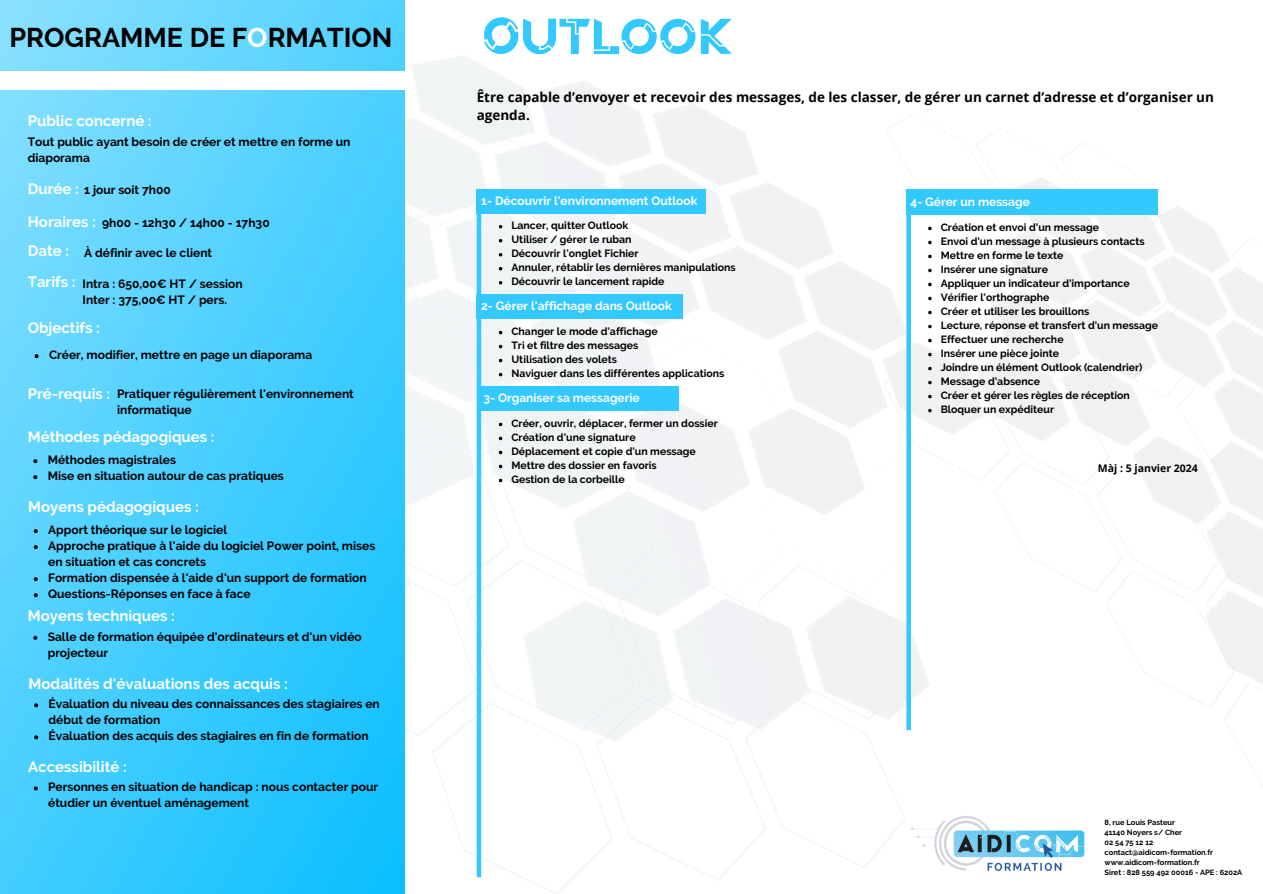
<style>
.page{position:relative;width:1263px;height:894px;background:#fff}
.page>*{position:absolute;margin:0;border:0;box-sizing:border-box;transform-origin:0 0}
.t1{font:52.5px "Origin Tech Demo";color:#33c9ff}
.t2{font:700 27px "Raleway";color:#000}
.t3{font:700 15px "Raleway";color:#fff}
.t4{font:700 13.5px/18px "Open Sans";color:#000}
.t5{font:700 12px/16px "Raleway";color:#000}
.t6{font:700 12px "Raleway";color:#fff}
.t7{font:700 10.5px "Raleway";color:#000}
.t8{font:700 10.5px "Open Sans";color:#000}
.t9{font:700 7.5px "Raleway";color:#000}
.s1{color:#fff}
</style>
<div class="page">
<img style="left:404px;top:0;width:859px;height:893px">
<svg style="left:0;top:0;width:404px;height:893px;background:#49cffe"></svg>
<hr style="left:477px;top:189px;width:4px;height:687px;background:#33c9ff">
<div style="left:906px;top:189px;width:5px;height:541px;background:#33c9ff"></div>
<div style="left:477px;top:189px;width:229px;height:24px;background:#33c9ff"></div>
<div style="left:477px;top:294px;width:206px;height:25px;background:#33c9ff"></div>
<div style="left:0;top:71px;width:412px;height:18px;background:#fff"></div>
<div style="left:479px;top:386px;width:200px;height:25px;background:#33c9ff"></div>
<div style="left:906px;top:189px;width:252px;height:26px;background:#33c9ff"></div>
<svg style="left:35px;top:354px;width:4px;height:4px"></svg>
<svg style="left:33px;top:459px;width:4px;height:4px"></svg>
<svg style="left:33px;top:475px;width:4px;height:4px"></svg>
<svg style="left:34px;top:529px;width:4px;height:4px"></svg>
<svg style="left:34px;top:545px;width:4px;height:4px"></svg>
<svg style="left:34px;top:577px;width:4px;height:4px"></svg>
<svg style="left:34px;top:593px;width:4px;height:4px"></svg>
<svg style="left:33px;top:635px;width:4px;height:4px"></svg>
<svg style="left:34px;top:703px;width:4px;height:4px"></svg>
<svg style="left:34px;top:735px;width:4px;height:4px"></svg>
<svg style="left:34px;top:786px;width:4px;height:4px"></svg>
<svg style="left:499px;top:422px;width:3px;height:4px"></svg>
<svg style="left:499px;top:436px;width:3px;height:4px"></svg>
<svg style="left:499px;top:450px;width:3px;height:4px"></svg>
<svg style="left:499px;top:464px;width:3px;height:4px"></svg>
<svg style="left:499px;top:478px;width:3px;height:4px"></svg>
<svg style="left:928px;top:227px;width:4px;height:3px"></svg>
<svg style="left:928px;top:241px;width:4px;height:3px"></svg>
<svg style="left:928px;top:255px;width:4px;height:3px"></svg>
<svg style="left:928px;top:269px;width:4px;height:3px"></svg>
<svg style="left:928px;top:283px;width:4px;height:3px"></svg>
<svg style="left:928px;top:297px;width:4px;height:3px"></svg>
<svg style="left:928px;top:311px;width:4px;height:3px"></svg>
<svg style="left:928px;top:325px;width:4px;height:3px"></svg>
<svg style="left:928px;top:339px;width:4px;height:3px"></svg>
<svg style="left:928px;top:353px;width:4px;height:3px"></svg>
<svg style="left:928px;top:367px;width:4px;height:3px"></svg>
<svg style="left:928px;top:381px;width:4px;height:3px"></svg>
<svg style="left:928px;top:395px;width:4px;height:3px"></svg>
<svg style="left:928px;top:409px;width:4px;height:3px"></svg>
<img style="left:910px;top:810px;width:180px;height:67px">
<p class="t2" style="left:9px;top:22px;width:385px">PROGRAMME DE F<span class="s1">O</span>RMATION</p>
<p class="t3" style="left:28px;top:112px;width:125px">Public concerné :</p>
<p class="t5" style="left:28px;top:134px;width:324px">Tout public ayant besoin de créer et mettre en forme un diaporama</p>
<p class="t3" style="left:28px;top:180px;width:53px">Durée :</p>
<p class="t3" style="left:28px;top:213px;width:70px">Horaires :</p>
<p class="t3" style="left:28px;top:242px;width:43px">Date :</p>
<p class="t3" style="left:28px;top:273px;width:49px">Tarifs :</p>
<p class="t5" style="left:84px;top:181px;width:88px">1 jour soit 7h00</p>
<p class="t5" style="left:102px;top:214px;width:169px">9h00 - 12h30 / 14h00 - 17h30</p>
<p class="t5" style="left:84px;top:245px;width:130px">À définir avec le client</p>
<p class="t5" style="left:83px;top:276px;width:161px">Intra : 650,00€ HT / session</p>
<p class="t5" style="left:83px;top:292px;width:146px">Inter : 375,00€ HT / pers.</p>
<p class="t3" style="left:28px;top:319px;width:74px">Objectifs :</p>
<p class="t5" style="left:49px;top:347px;width:265px">Créer, modifier, mettre en page un diaporama</p>
<p class="t3" style="left:28px;top:384px;width:84px">Pré-requis :</p>
<p class="t5" style="left:117px;top:385px;width:238px">Pratiquer régulièrement l'environnement informatique</p>
<p class="t3" style="left:28px;top:427px;width:188px">Méthodes pédagogiques :</p>
<p class="t5" style="left:48px;top:452px;width:130px">Méthodes magistrales</p>
<p class="t5" style="left:48px;top:468px;width:238px">Mise en situation autour de cas pratiques</p>
<p class="t3" style="left:28px;top:497px;width:172px">Moyens pédagogiques :</p>
<p class="t5" style="left:48px;top:521px;width:181px">Apport théorique sur le logiciel</p>
<p class="t5" style="left:48px;top:537px;width:329px">Approche pratique à l'aide du logiciel Power point, mises en situation et cas concrets</p>
<p class="t5" style="left:48px;top:569px;width:320px">Formation dispensée à l'aide d'un support de formation</p>
<p class="t5" style="left:48px;top:585px;width:204px">Questions-Réponses en face à face</p>
<p class="t3" style="left:28px;top:606px;width:149px">Moyens techniques :</p>
<p class="t5" style="left:48px;top:628px;width:316px">Salle de formation équipée d'ordinateurs et d'un vidéo projecteur</p>
<p class="t3" style="left:29px;top:674px;width:261px">Modalités d'évaluations des acquis :</p>
<p class="t5" style="left:49px;top:695px;width:333px">Évaluation du niveau des connaissances des stagiaires en début de formation</p>
<p class="t5" style="left:49px;top:727px;width:322px">Évaluation des acquis des stagiaires en fin de formation</p>
<p class="t3" style="left:28px;top:757px;width:100px">Accessibilité :</p>
<p class="t5" style="left:48px;top:779px;width:331px">Personnes en situation de handicap : nous contacter pour étudier un éventuel aménagement</p>
<p class="t1" style="left:482px;top:12px;width:252px">OUTLOOK</p>
<p class="t4" style="left:477px;top:87px;width:739px">Être capable d’envoyer et recevoir des messages, de les classer, de gérer un carnet d’adresse et d’organiser un agenda.</p>
<p class="t6" style="left:481px;top:193px;width:218px">1- Découvrir l'environnement Outlook</p>
<p class="t7" style="left:511px;top:219px;width:118px">Lancer, quitter Outlook</p>
<p class="t7" style="left:511px;top:233px;width:122px">Utiliser / gérer le ruban</p>
<p class="t7" style="left:511px;top:247px;width:128px">Découvrir l'onglet Fichier</p>
<p class="t7" style="left:511px;top:261px;width:226px">Annuler, rétablir les dernières manipulations</p>
<p class="t7" style="left:511px;top:275px;width:155px">Découvrir le lancement rapide</p>
<p class="t7" style="left:511px;top:325px;width:148px">Changer le mode d'affichage</p>
<p class="t7" style="left:511px;top:339px;width:128px">Tri et filtre des messages</p>
<p class="t7" style="left:511px;top:353px;width:107px">Utilisation des volets</p>
<p class="t7" style="left:511px;top:367px;width:214px">Naviguer dans les différentes applications</p>
<p class="t7" style="left:511px;top:417px;width:208px">Créer, ouvrir, déplacer, fermer un dossier</p>
<p class="t7" style="left:511px;top:431px;width:126px">Création d'une signature</p>
<p class="t7" style="left:511px;top:445px;width:186px">Déplacement et copie d'un message</p>
<p class="t7" style="left:511px;top:459px;width:147px">Mettre des dossier en favoris</p>
<p class="t7" style="left:511px;top:473px;width:115px">Gestion de la corbeille</p>
<p class="t6" style="left:481px;top:299px;width:192px">2- Gérer l'affichage dans Outlook</p>
<p class="t6" style="left:483px;top:391px;width:158px">3- Organiser sa messagerie</p>
<p class="t6" style="left:910px;top:194px;width:121px">4- Gérer un message</p>
<p class="t7" style="left:941px;top:221px;width:160px">Création et envoi d'un message</p>
<p class="t7" style="left:941px;top:235px;width:205px">Envoi d'un message à plusieurs contacts</p>
<p class="t7" style="left:941px;top:249px;width:124px">Mettre en forme le texte</p>
<p class="t7" style="left:941px;top:263px;width:109px">Insérer une signature</p>
<p class="t7" style="left:941px;top:277px;width:190px">Appliquer un indicateur d'importance</p>
<p class="t7" style="left:941px;top:291px;width:110px">Vérifier l'orthographe</p>
<p class="t7" style="left:941px;top:305px;width:150px">Créer et utiliser les brouillons</p>
<p class="t7" style="left:941px;top:319px;width:219px">Lecture, réponse et transfert d'un message</p>
<p class="t7" style="left:941px;top:333px;width:124px">Effectuer une recherche</p>
<p class="t7" style="left:941px;top:347px;width:120px">Insérer une pièce jointe</p>
<p class="t7" style="left:941px;top:361px;width:203px">Joindre un élément Outlook (calendrier)</p>
<p class="t7" style="left:941px;top:375px;width:101px">Message d'absence</p>
<p class="t7" style="left:941px;top:389px;width:191px">Créer et gérer les règles de réception</p>
<p class="t7" style="left:941px;top:403px;width:115px">Bloquer un expéditeur</p>
<p class="t8" style="left:1098px;top:460px;width:101px">Màj : 5 janvier 2024</p>
<p class="t9" style="left:1104px;top:818px;width:72px">8, rue Louis Pasteur</p>
<p class="t9" style="left:1104px;top:828px;width:79px">41140 Noyers s/ Cher</p>
<p class="t9" style="left:1104px;top:838px;width:50px">02 54 75 12 12</p>
<p class="t9" style="left:1104px;top:848px;width:110px">contact@aidicom-formation.fr</p>
<p class="t9" style="left:1104px;top:858px;width:97px">www.aidicom-formation.fr</p>
<p class="t9" style="left:1104px;top:868px;width:139px">Siret : 828 559 492 00016 - APE : 6202A</p>
</div>
